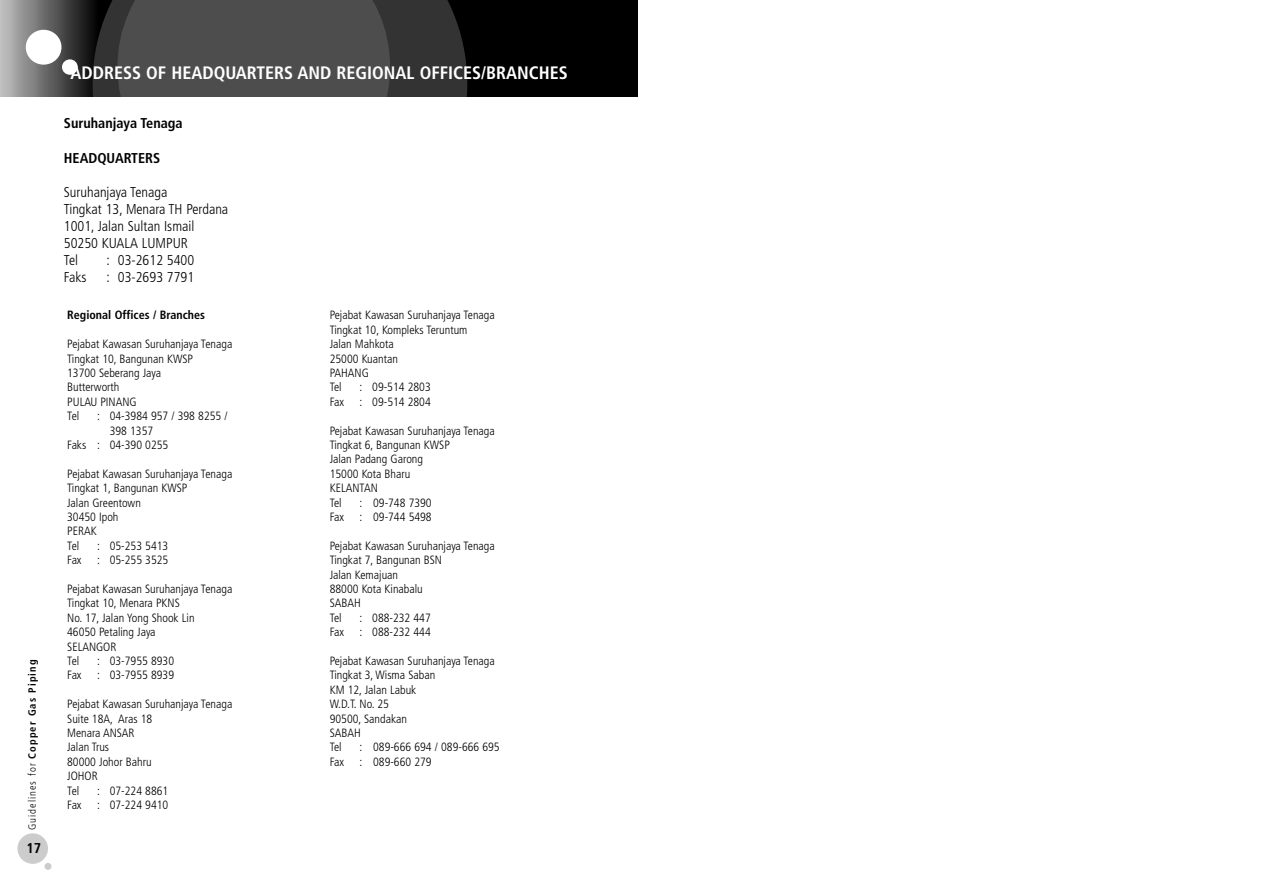
<style>
.page{position:relative;width:1276px;height:893px;background:#fff}
.page>*{position:absolute;margin:0;border:0;box-sizing:border-box;transform-origin:0 0}
.t1{font:700 condensed 18px "Frutiger";color:#fff}
.t2{font:300 condensed 14.25px/17.1px "Frutiger";color:#000}
.t3{font:700 condensed 14.25px "Frutiger";color:#000}
.t4{font:300 condensed 12px/14.4px "Frutiger";color:#000}
.t5{font:700 condensed 12px "Frutiger";color:#000}
.t6{font:700 condensed 10.5px "Frutiger";letter-spacing:.105em;color:#000}
.s1{font-weight:300}
</style>
<div class="page">
<div style="left:17px;top:833px;width:31px;height:31px;background:#ccc;border-radius:50%"></div>
<div style="left:45px;top:863px;width:6px;height:7px;background:#ccc;border-radius:50%"></div>
<div style="left:0;top:0;width:638px;height:98px;background:#000"></div>
<hr style="left:0;top:0;width:1px;height:99px;background:#c8c8c8">
<hr style="left:1px;top:0;width:1px;height:99px;background:#c6c6c6">
<hr style="left:2px;top:0;width:1px;height:99px;background:#c4c4c4">
<hr style="left:3px;top:0;width:1px;height:99px;background:#c2c2c2">
<hr style="left:4px;top:0;width:1px;height:99px;background:#c0c0c0">
<hr style="left:5px;top:0;width:1px;height:99px;background:#bebebe">
<hr style="left:6px;top:0;width:1px;height:99px;background:#bcbcbc">
<hr style="left:7px;top:0;width:1px;height:99px;background:#bababa">
<hr style="left:8px;top:0;width:1px;height:99px;background:#b8b8b8">
<hr style="left:9px;top:0;width:1px;height:99px;background:#b6b6b6">
<hr style="left:10px;top:0;width:1px;height:99px;background:#b4b4b4">
<hr style="left:11px;top:0;width:1px;height:99px;background:#b2b2b2">
<hr style="left:12px;top:0;width:1px;height:99px;background:#b0b0b0">
<hr style="left:13px;top:0;width:1px;height:99px;background:#aeaeae">
<hr style="left:14px;top:0;width:1px;height:99px;background:#acacac">
<hr style="left:15px;top:0;width:1px;height:99px;background:#aaa">
<hr style="left:16px;top:0;width:1px;height:99px;background:#a8a8a8">
<hr style="left:17px;top:0;width:1px;height:99px;background:#a6a6a6">
<hr style="left:18px;top:0;width:1px;height:99px;background:#a4a4a4">
<hr style="left:19px;top:0;width:1px;height:99px;background:#a2a2a2">
<hr style="left:20px;top:0;width:1px;height:99px;background:#a0a0a0">
<hr style="left:21px;top:0;width:1px;height:99px;background:#9d9d9d">
<hr style="left:22px;top:0;width:1px;height:99px;background:#9b9b9b">
<hr style="left:23px;top:0;width:1px;height:99px;background:#999">
<hr style="left:24px;top:0;width:1px;height:99px;background:#979797">
<hr style="left:25px;top:0;width:1px;height:99px;background:#959595">
<hr style="left:26px;top:0;width:1px;height:99px;background:#939393">
<hr style="left:27px;top:0;width:1px;height:99px;background:#919191">
<hr style="left:28px;top:0;width:1px;height:99px;background:#8f8f8f">
<hr style="left:29px;top:0;width:1px;height:99px;background:#8d8d8d">
<hr style="left:30px;top:0;width:1px;height:99px;background:#8b8b8b">
<hr style="left:31px;top:0;width:1px;height:99px;background:#898989">
<hr style="left:32px;top:0;width:1px;height:99px;background:#878787">
<hr style="left:33px;top:0;width:1px;height:99px;background:#858585">
<hr style="left:34px;top:0;width:1px;height:99px;background:#838383">
<hr style="left:35px;top:0;width:1px;height:99px;background:#818181">
<hr style="left:36px;top:0;width:1px;height:99px;background:#808080">
<hr style="left:37px;top:0;width:1px;height:99px;background:#7d7d7d">
<hr style="left:38px;top:0;width:1px;height:99px;background:#7b7b7b">
<hr style="left:39px;top:0;width:1px;height:99px;background:#797979">
<hr style="left:40px;top:0;width:1px;height:99px;background:#777">
<hr style="left:41px;top:0;width:1px;height:99px;background:#757575">
<hr style="left:42px;top:0;width:1px;height:99px;background:#747474">
<hr style="left:43px;top:0;width:1px;height:99px;background:#717171">
<hr style="left:44px;top:0;width:1px;height:99px;background:#6f6f6f">
<hr style="left:45px;top:0;width:1px;height:99px;background:#6c6c6c">
<hr style="left:46px;top:0;width:1px;height:99px;background:#6b6b6b">
<hr style="left:47px;top:0;width:1px;height:99px;background:#696969">
<hr style="left:48px;top:0;width:1px;height:99px;background:#676767">
<hr style="left:49px;top:0;width:1px;height:99px;background:#646464">
<hr style="left:50px;top:0;width:1px;height:99px;background:#626262">
<hr style="left:51px;top:0;width:1px;height:99px;background:#616161">
<hr style="left:52px;top:0;width:1px;height:99px;background:#5f5f5f">
<hr style="left:53px;top:0;width:1px;height:99px;background:#5d5d5d">
<hr style="left:54px;top:0;width:1px;height:99px;background:#5b5b5b">
<hr style="left:55px;top:0;width:1px;height:99px;background:#585858">
<hr style="left:56px;top:0;width:1px;height:99px;background:#575757">
<hr style="left:57px;top:0;width:1px;height:99px;background:#555">
<hr style="left:58px;top:0;width:1px;height:99px;background:#535353">
<hr style="left:59px;top:0;width:1px;height:99px;background:#515151">
<hr style="left:60px;top:0;width:1px;height:99px;background:#4f4f4f">
<hr style="left:61px;top:0;width:1px;height:99px;background:#4d4d4d">
<hr style="left:62px;top:0;width:1px;height:99px;background:#4b4b4b">
<hr style="left:63px;top:0;width:1px;height:99px;background:#494949">
<hr style="left:64px;top:0;width:1px;height:99px;background:#474747">
<hr style="left:65px;top:0;width:1px;height:99px;background:#454545">
<hr style="left:66px;top:0;width:1px;height:99px;background:#434343">
<hr style="left:67px;top:0;width:1px;height:99px;background:#414141">
<hr style="left:68px;top:0;width:1px;height:99px;background:#3e3e3e">
<hr style="left:69px;top:0;width:1px;height:99px;background:#3c3c3c">
<hr style="left:70px;top:0;width:1px;height:99px;background:#3a3a3a">
<hr style="left:71px;top:0;width:1px;height:99px;background:#383838">
<hr style="left:72px;top:0;width:1px;height:99px;background:#363636">
<hr style="left:73px;top:0;width:1px;height:99px;background:#343434">
<hr style="left:74px;top:0;width:1px;height:99px;background:#323232">
<hr style="left:75px;top:0;width:1px;height:99px;background:#303030">
<hr style="left:76px;top:0;width:1px;height:99px;background:#2e2e2e">
<hr style="left:77px;top:0;width:1px;height:99px;background:#2c2c2c">
<hr style="left:78px;top:0;width:1px;height:99px;background:#2a2a2a">
<hr style="left:79px;top:0;width:1px;height:99px;background:#282828">
<hr style="left:80px;top:0;width:1px;height:99px;background:#262626">
<hr style="left:81px;top:0;width:1px;height:99px;background:#242424">
<hr style="left:82px;top:0;width:1px;height:99px;background:#222">
<hr style="left:83px;top:0;width:1px;height:99px;background:#202020">
<hr style="left:84px;top:0;width:1px;height:99px;background:#1e1e1e">
<hr style="left:85px;top:0;width:1px;height:99px;background:#1c1c1c">
<hr style="left:86px;top:0;width:1px;height:99px;background:#1a1a1a">
<hr style="left:87px;top:0;width:1px;height:99px;background:#181818">
<hr style="left:88px;top:0;width:1px;height:99px;background:#161616">
<hr style="left:89px;top:0;width:1px;height:99px;background:#141414">
<hr style="left:90px;top:0;width:1px;height:99px;background:#121212">
<hr style="left:91px;top:0;width:1px;height:99px;background:#0f0f0f">
<hr style="left:92px;top:0;width:1px;height:99px;background:#0d0d0d">
<div style="left:26px;top:30px;width:35px;height:35px;background:#fff;border-radius:50%"></div>
<div style="left:62px;top:59px;width:16px;height:16px;background:#fff;border-radius:50%"></div>
<svg style="left:93px;top:0;width:374px;height:97px;background:#2d2d2d"></svg>
<div style="left:117px;top:0;width:273px;height:97px;background:#4d4d4d"></div>
<div style="left:0;top:97px;width:638px;height:213px;background:#fff"></div>
<p class="t6" style="left:28px;top:830px;width:172px;rotate:-90deg"><span class="s1">Guidelines for</span> Copper Gas Piping</p>
<p class="t3" style="left:26px;top:842px;width:16px">17</p>
<h1 class="t1" style="left:70px;top:65px;width:499px">ADDRESS OF HEADQUARTERS AND REGIONAL OFFICES/BRANCHES</h1>
<p class="t3" style="left:64px;top:118px;width:120px">Suruhanjaya Tenaga</p>
<p class="t3" style="left:64px;top:152px;width:98px">HEADQUARTERS</p>
<p class="t2" style="left:64px;top:184px;width:166px">Suruhanjaya Tenaga<br>Tingkat 13, Menara TH Perdana<br>1001, Jalan Sultan Ismail<br>50250 KUALA LUMPUR<br>Tel</p>
<p class="t2" style="left:106px;top:253px;width:89px">: 03-2612 5400</p>
<p class="t2" style="left:64px;top:270px;width:24px">Faks</p>
<p class="t2" style="left:106px;top:270px;width:89px">: 03-2693 7791</p>
<p class="t5" style="left:67px;top:310px;width:139px">Regional Offices / Branches</p>
<p class="t4" style="left:67px;top:338px;width:167px">Pejabat Kawasan Suruhanjaya Tenaga<br>Tingkat 10, Bangunan KWSP<br>13700 Seberang Jaya<br>Butterworth<br>PULAU PINANG<br>Tel</p>
<p class="t4" style="left:97px;top:410px;width:132px">: 04-3984 957 / 398 8255 /</p>
<p class="t4" style="left:110px;top:424px;width:45px">398 1357</p>
<p class="t4" style="left:67px;top:439px;width:103px">Faks : 04-390 0255</p>
<p class="t4" style="left:67px;top:467px;width:167px">Pejabat Kawasan Suruhanjaya Tenaga<br>Tingkat 1, Bangunan KWSP<br>Jalan Greentown<br>30450 Ipoh<br>PERAK<br>Tel</p>
<p class="t4" style="left:97px;top:539px;width:73px">: 05-253 5413</p>
<p class="t4" style="left:67px;top:554px;width:16px">Fax</p>
<p class="t4" style="left:97px;top:554px;width:73px">: 05-255 3525</p>
<p class="t4" style="left:67px;top:583px;width:167px">Pejabat Kawasan Suruhanjaya Tenaga<br>Tingkat 10, Menara PKNS<br>No. 17, Jalan Yong Shook Lin<br>46050 Petaling Jaya<br>SELANGOR<br>Tel</p>
<p class="t4" style="left:97px;top:655px;width:79px">: 03-7955 8930</p>
<p class="t4" style="left:67px;top:669px;width:16px">Fax</p>
<p class="t4" style="left:97px;top:669px;width:79px">: 03-7955 8939</p>
<p class="t4" style="left:67px;top:698px;width:167px">Pejabat Kawasan Suruhanjaya Tenaga<br>Suite 18A, Aras 18<br>Menara ANSAR<br>Jalan Trus<br>80000 Johor Bahru<br>JOHOR<br>Tel</p>
<p class="t4" style="left:97px;top:784px;width:73px">: 07-224 8861</p>
<p class="t4" style="left:67px;top:799px;width:16px">Fax</p>
<p class="t4" style="left:97px;top:799px;width:73px">: 07-224 9410</p>
<p class="t4" style="left:330px;top:309px;width:167px">Pejabat Kawasan Suruhanjaya Tenaga<br>Tingkat 10, Kompleks Teruntum<br>Jalan Mahkota<br>25000 Kuantan<br>PAHANG<br>Tel</p>
<p class="t4" style="left:359px;top:381px;width:73px">: 09-514 2803</p>
<p class="t4" style="left:330px;top:395px;width:16px">Fax</p>
<p class="t4" style="left:359px;top:395px;width:73px">: 09-514 2804</p>
<p class="t4" style="left:330px;top:424px;width:167px">Pejabat Kawasan Suruhanjaya Tenaga<br>Tingkat 6, Bangunan KWSP<br>Jalan Padang Garong<br>15000 Kota Bharu<br>KELANTAN<br>Tel</p>
<p class="t4" style="left:359px;top:496px;width:74px">: 09-748 7390</p>
<p class="t4" style="left:330px;top:511px;width:16px">Fax</p>
<p class="t4" style="left:359px;top:511px;width:74px">: 09-744 5498</p>
<p class="t4" style="left:330px;top:539px;width:167px">Pejabat Kawasan Suruhanjaya Tenaga<br>Tingkat 7, Bangunan BSN<br>Jalan Kemajuan<br>88000 Kota Kinabalu<br>SABAH<br>Tel</p>
<p class="t4" style="left:359px;top:611px;width:73px">: 088-232 447</p>
<p class="t4" style="left:330px;top:626px;width:16px">Fax</p>
<p class="t4" style="left:359px;top:626px;width:73px">: 088-232 444</p>
<p class="t4" style="left:330px;top:655px;width:167px">Pejabat Kawasan Suruhanjaya Tenaga<br>Tingkat 3, Wisma Saban<br>KM 12, Jalan Labuk<br>W.D.T. No. 25<br>90500, Sandakan<br>SABAH<br>Tel</p>
<p class="t4" style="left:359px;top:741px;width:142px">: 089-666 694 / 089-666 695</p>
<p class="t4" style="left:330px;top:755px;width:16px">Fax</p>
<p class="t4" style="left:359px;top:755px;width:74px">: 089-660 279</p>
</div>
